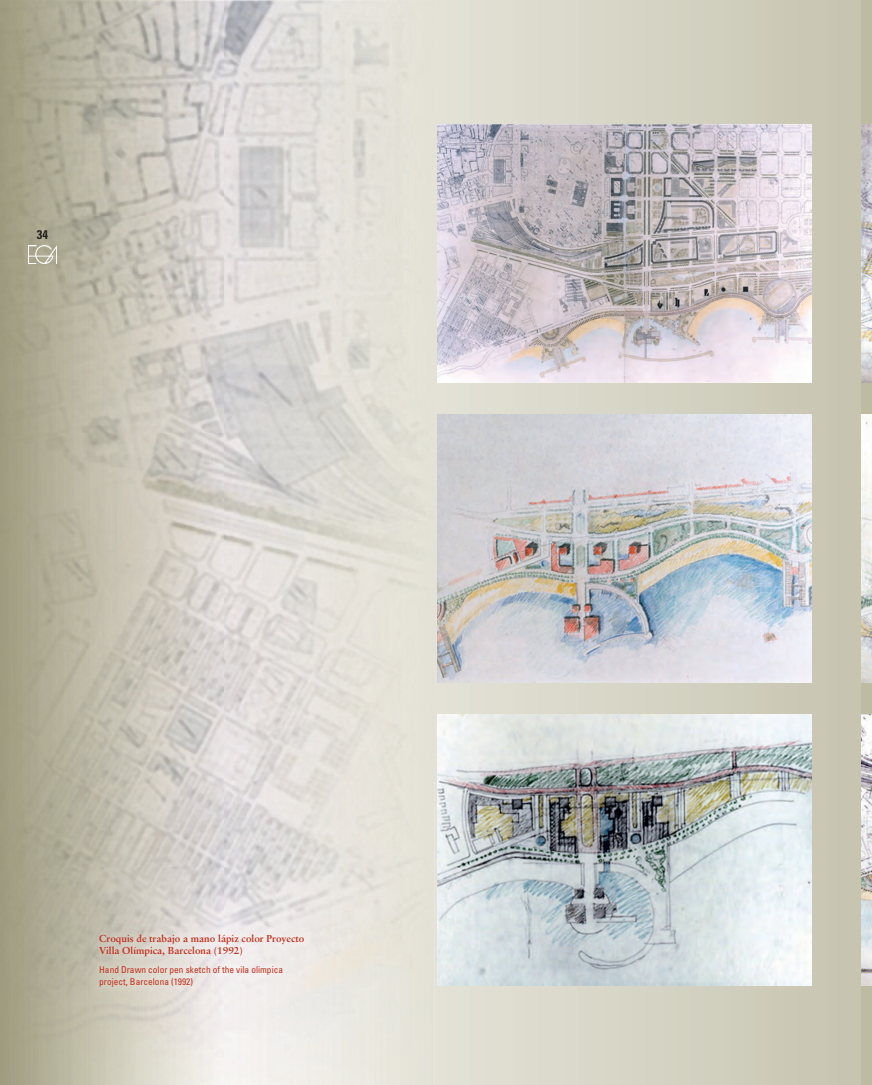
<style>
.page{position:relative;width:872px;height:1085px;background:#fff}
.page>*{position:absolute;margin:0;border:0;box-sizing:border-box;transform-origin:0 0}
.t1{font:700 condensed 12.5px "Univers";color:#231f20}
.t2{font:700 10px/11.9px "Sabon";color:#c02d19}
.t3{font:condensed 9.38px/11.9px "Univers";color:#c02d19}
</style>
<div class="page">
<svg style="left:434px;top:0;width:427px;height:1084px;background:#d2d0bf"></svg>
<img style="left:223px;top:0;width:211px;height:954px">
<div style="left:861px;top:0;width:11px;height:1084px;background:#bdbca3"></div>
<img style="left:437px;top:124px;width:374px;height:259px">
<img style="left:437px;top:414px;width:374px;height:268px">
<img style="left:437px;top:714px;width:374px;height:271px">
<img style="left:861px;top:714px;width:11px;height:271px">
<img style="left:861px;top:414px;width:11px;height:268px">
<img style="left:861px;top:124px;width:11px;height:259px">
<img style="left:0;top:0;width:223px;height:867px">
<img style="left:134px;top:867px;width:89px;height:59px">
<img style="left:29px;top:246px;width:27px;height:17px">
<img style="left:91px;top:926px;width:234px;height:103px">
<p class="t1" style="left:37px;top:226px;width:13px">34</p>
<p class="t2" style="left:99px;top:932px;width:207px">croquis de trabajo a mano lápiz color Proyecto<br>Villa Olímpica, Barcelona (1992)</p>
<p class="t3" style="left:99px;top:963px;width:185px">Hand Drawn color pen sketch of the vila olimpica project, Barcelona (1992)</p>
</div>
